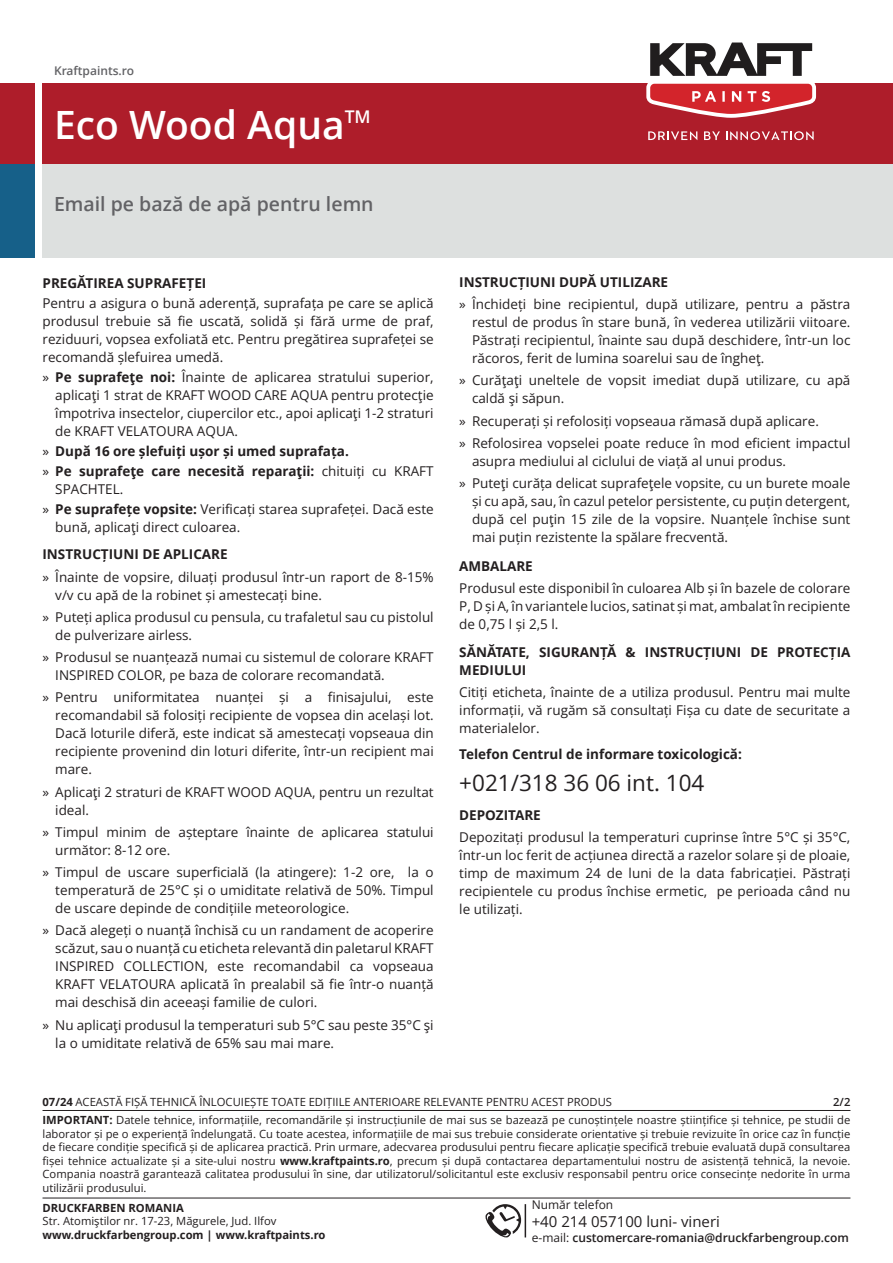
<style>
.page{position:relative;width:893px;height:1263px;background:#fff}
.page>*{position:absolute;margin:0;border:0;box-sizing:border-box;transform-origin:0 0}
.t1{font:600 39px "Open Sans";color:#fff}
.t2{font:22.5px "Open Sans";color:#231f20}
.t3{font:600 19.5px "Open Sans";color:#636366}
.t4{font:600 17.55px "Open Sans";color:#fff}
.t5{font:15px "Open Sans";color:#231f20}
.t6{font:13.5px/18px "Open Sans";color:#231f20;text-align:justify}
.t7{font:700 13.5px/20.1px "Open Sans";color:#231f20}
.t8{font:600 12px "Open Sans";color:#231f20}
.t9{font:600 12px "Open Sans";color:#636366}
.t10{font:12px "Open Sans";color:#231f20}
.t11{font:11.25px/13.5px "Open Sans";color:#231f20;text-align:right}
.t12{font:700 11.25px "Open Sans";color:#231f20}
.s1{font-weight:700}
.s2{font-weight:400}
.s3{font-weight:600}
</style>
<div class="page">
<div style="left:43px;top:83px;width:850px;height:81px;background:#ae1d2a"></div>
<div style="left:0;top:83px;width:34px;height:81px;background:#ae1d2a"></div>
<div style="left:43px;top:164px;width:850px;height:94px;background:#dde0df"></div>
<div style="left:0;top:164px;width:34px;height:94px;background:#166089"></div>
<svg style="left:646px;top:43px;width:171px;height:75px"></svg>
<svg style="left:648px;top:131px;width:49px;height:9px"></svg>
<svg style="left:704px;top:131px;width:16px;height:9px"></svg>
<svg style="left:726px;top:131px;width:88px;height:9px"></svg>
<hr style="left:43px;top:1110px;width:807px;height:1px;background:#231f20">
<hr style="left:43px;top:1198px;width:807px;height:1px;background:#231f20">
<svg style="left:485px;top:1204px;width:36px;height:34px"></svg>
<hr style="left:525px;top:1204px;width:1px;height:33px;background:#231f20">
<p class="t9" style="left:54px;top:62px;width:82px">Kraftpaints.ro</p>
<h1 class="t1" style="left:54px;top:98px;width:292px">Eco Wood Aqua</h1>
<p class="t4" style="left:345px;top:104px;width:28px">TM</p>
<h3 class="t3" style="left:54px;top:190px;width:321px">Email pe bază de apă pentru lemn</h3>
<p class="t7" style="left:43px;top:272px;width:165px">PREGĂTIREA SUPRAFEȚEI</p>
<p class="t6" style="left:43px;top:294px;width:393px">Pentru a asigura o bună aderență, suprafața pe care se aplică produsul trebuie să fie uscată, solidă și fără urme de praf, reziduuri, vopsea exfoliată etc. Pentru pregătirea suprafeței se recomandă șlefuirea umedă.</p>
<p class="t6" style="left:55px;top:368px;width:380px;text-indent:-13px">» <span class="s1">Pe suprafeţe noi:</span> Înainte de aplicarea stratului superior, aplicaţi 1 strat de KRAFT WOOD CARE AQUA pentru protecţie împotriva insectelor, ciupercilor etc., apoi aplicaţi 1-2 straturi de KRAFT VELATOURA AQUA.</p>
<p class="t7" style="left:43px;top:441px;width:393px"><span class="s2">»</span> După 16 ore șlefuiți ușor și umed suprafața.<br><span class="s2">»</span> Pe suprafeţe care necesită reparaţii: <span class="s2">chituiți cu KRAFT</span></p>
<p class="t6" style="left:43px;top:479px;width:393px;line-height:20.1px;text-indent:13px">SPACHTEL.<br>» <span class="s1">Pe suprafețe vopsite:</span> Verificați starea suprafeței. Dacă este</p>
<p class="t6" style="left:55px;top:518px;width:187px">bună, aplicaţi direct culoarea.</p>
<p class="t7" style="left:43px;top:544px;width:187px">INSTRUCȚIUNI DE APLICARE</p>
<p class="t6" style="left:55px;top:567px;width:380px;text-indent:-13px">» Înainte de vopsire, diluați produsul într-un raport de 8-15% v/v cu apă de la robinet și amestecați bine.</p>
<p class="t6" style="left:55px;top:607px;width:380px;text-indent:-13px">» Puteți aplica produsul cu pensula, cu trafaletul sau cu pistolul de pulverizare airless.</p>
<p class="t6" style="left:55px;top:648px;width:380px;text-indent:-13px">» Produsul se nuanțează numai cu sistemul de colorare KRAFT<br>INSPIRED COLOR, pe baza de colorare recomandată.</p>
<p class="t6" style="left:55px;top:688px;width:380px;text-indent:-13px">» Pentru uniformitatea nuanței și a finisajului, este recomandabil să folosiți recipiente de vopsea din același lot.<br>Dacă loturile diferă, este indicat să amestecați vopseaua din recipiente provenind din loturi diferite, într-un recipient mai mare.</p>
<p class="t6" style="left:55px;top:782px;width:380px;text-indent:-13px">» Aplicaţi 2 straturi de KRAFT WOOD AQUA, pentru un rezultat ideal.</p>
<p class="t6" style="left:55px;top:822px;width:380px;text-indent:-13px">» Timpul minim de așteptare înainte de aplicarea statului următor: 8-12 ore.</p>
<p class="t6" style="left:55px;top:863px;width:380px;text-indent:-13px">» Timpul de uscare superficială (la atingere): 1-2 ore, la o temperatură de 25°C și o umiditate relativă de 50%. Timpul de uscare depinde de condițiile meteorologice.</p>
<p class="t6" style="left:55px;top:921px;width:380px;text-indent:-13px">» Dacă alegeți o nuanță închisă cu un randament de acoperire scăzut, sau o nuanță cu eticheta relevantă din paletarul KRAFT INSPIRED COLLECTION, este recomandabil ca vopseaua KRAFT VELATOURA aplicată în prealabil să fie într-o nuanță mai deschisă din aceeași familie de culori.</p>
<p class="t6" style="left:55px;top:1015px;width:380px;text-indent:-13px">» Nu aplicaţi produsul la temperaturi sub 5°C sau peste 35°C şi la o umiditate relativă de 65% sau mai mare.</p>
<p class="t7" style="left:459px;top:272px;width:210px">INSTRUCȚIUNI DUPĂ UTILIZARE</p>
<p class="t6" style="left:472px;top:295px;width:380px;text-indent:-13px">» Închideți bine recipientul, după utilizare, pentru a păstra restul de produs în stare bună, în vederea utilizării viitoare.<br>Păstrați recipientul, înainte sau după deschidere, într-un loc răcoros, ferit de lumina soarelui sau de îngheţ.</p>
<p class="t6" style="left:472px;top:371px;width:380px;text-indent:-13px">» Curăţaţi uneltele de vopsit imediat după utilizare, cu apă caldă şi săpun.</p>
<p class="t6" style="left:459px;top:409px;width:393px;line-height:22.2px">» Recuperați și refolosiți vopseaua rămasă după aplicare.<br>» Refolosirea vopselei poate reduce în mod eficient impactul</p>
<p class="t6" style="left:459px;top:450px;width:393px;line-height:22.2px;text-indent:13px">asupra mediului al ciclului de viață al unui produs.<br>» Puteţi curăța delicat suprafeţele vopsite, cu un burete moale</p>
<p class="t6" style="left:472px;top:492px;width:380px">și cu apă, sau, în cazul petelor persistente, cu puțin detergent, după cel puţin 15 zile de la vopsire. Nuanțele închise sunt mai puțin rezistente la spălare frecventă.</p>
<p class="t7" style="left:459px;top:556px;width:75px">AMBALARE</p>
<p class="t6" style="left:459px;top:579px;width:393px">Produsul este disponibil în culoarea Alb și în bazele de colorare P, D și A, în variantele lucios, satinat și mat, ambalat în recipiente de 0,75 l și 2,5 l.</p>
<p class="t7" style="left:459px;top:642px;width:393px;line-height:18px">SĂNĂTATE, SIGURANȚĂ &amp; INSTRUCȚIUNI DE PROTECȚIA<br>MEDIULUI</p>
<p class="t6" style="left:459px;top:683px;width:393px">Citiți eticheta, înainte de a utiliza produsul. Pentru mai multe informații, vă rugăm să consultați Fișa cu date de securitate a materialelor.</p>
<p class="t7" style="left:459px;top:744px;width:284px">Telefon Centrul de informare toxicologică:</p>
<h2 class="t2" style="left:459px;top:767px;width:247px">+021/318 36 06 int. 104</h2>
<p class="t7" style="left:459px;top:804px;width:83px">DEPOZITARE</p>
<p class="t6" style="left:459px;top:828px;width:393px">Depozitați produsul la temperaturi cuprinse între 5°C și 35°C, într-un loc ferit de acțiunea directă a razelor solare și de ploaie, timp de maximum 24 de luni de la data fabricației. Păstrați recipientele cu produs închise ermetic, pe perioada când nu le utilizați.</p>
<p class="t11" style="left:43px;top:1095px;width:571px"><span class="s1">07/24</span> ACEASTĂ FIȘĂ TEHNICĂ ÎNLOCUIEȘTE TOATE EDIȚIILE ANTERIOARE RELEVANTE PENTRU ACEST PRODUS</p>
<p class="t11" style="left:43px;top:1093px;width:809px;line-height:17.9px"><span class="s3">2/2<br></span><span class="s1">IMPORTANT:</span> Datele tehnice, informațiile, recomandările și instrucțiunile de mai sus se bazează pe cunoștințele noastre științifice și tehnice, pe studii de</p>
<p class="t11" style="left:43px;top:1127px;width:809px;text-align:justify">laborator și pe o experiență îndelungată. Cu toate acestea, informațiile de mai sus trebuie considerate orientative și trebuie revizuite în orice caz în funcție de fiecare condiție specifică și de aplicarea practică. Prin urmare, adecvarea produsului pentru fiecare aplicație specifică trebuie evaluată după consultarea fișei tehnice actualizate și a site-ului nostru <span class="s1">www.kraftpaints.ro</span>, precum și după contactarea departamentului nostru de asistență tehnică, la nevoie.<br>Compania noastră garantează calitatea produsului în sine, dar utilizatorul/solicitantul este exclusiv responsabil pentru orice consecințe nedorite în urma utilizării produsului.</p>
<p class="t12" style="left:43px;top:1199px;width:143px">DRUCKFARBEN ROMANIA</p>
<p class="t11" style="left:43px;top:1214px;width:235px">Str. Atomiştilor nr. 17-23, Măgurele, Jud. Ilfov</p>
<p class="t12" style="left:43px;top:1226px;width:285px">www.druckfarbengroup.com | www.kraftpaints.ro</p>
<p class="t10" style="left:532px;top:1196px;width:83px">Număr telefon</p>
<p class="t5" style="left:532px;top:1211px;width:190px">+40 214 057100 luni- vineri</p>
<p class="t8" style="left:532px;top:1229px;width:319px"><span class="s2">e-mail:</span> customercare-romania@druckfarbengroup.com</p>
</div>
